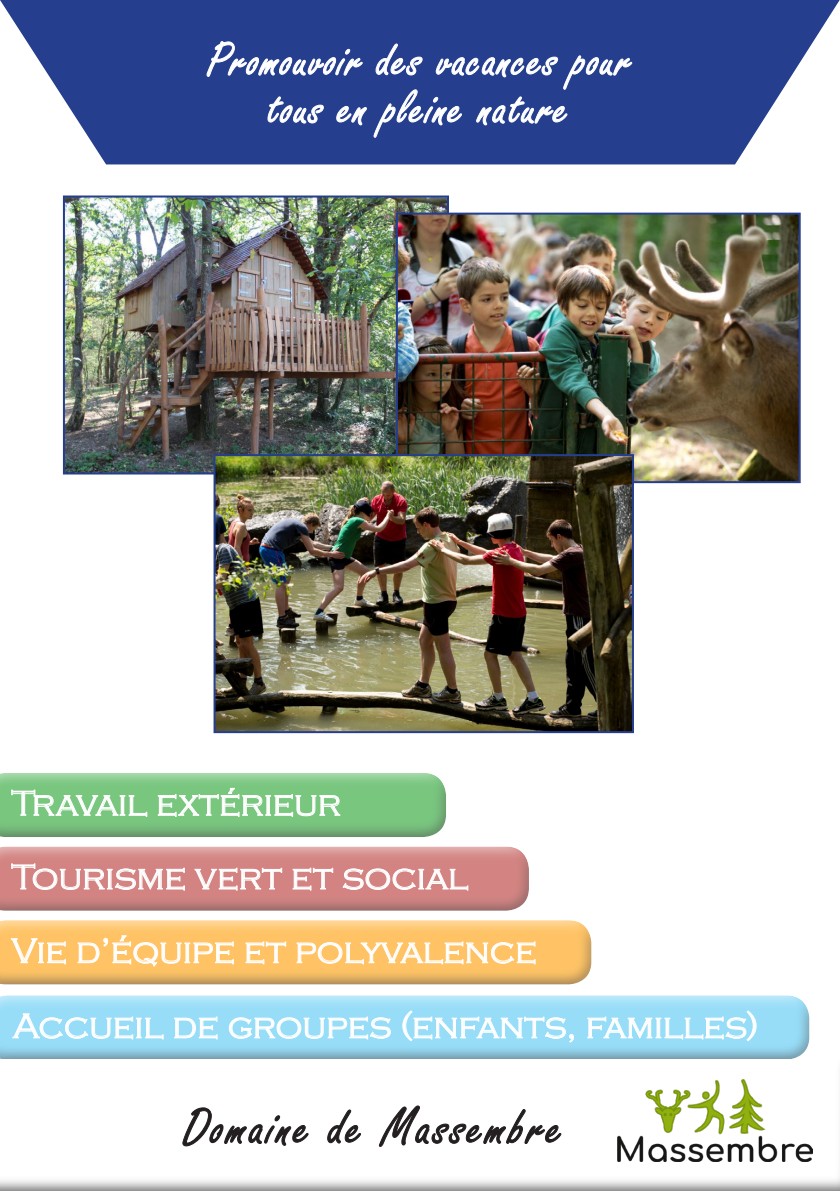
<style>
.page{position:relative;width:840px;height:1191px;background:#fff}
.page>*{position:absolute;margin:0;border:0;box-sizing:border-box;transform-origin:0 0}
.t1{font:56px "Freestyle Script";letter-spacing:.05em;color:#231f20}
.t2{font:52px/48px "Freestyle Script";letter-spacing:.025em;color:#fff;text-align:center}
.t3{font:300 36px "Copperplate Gothic";color:#fff}
</style>
<div class="page">
<div style="left:0;top:846px;width:530px;height:66px;background:#231f20;opacity:.75"></div>
<svg style="left:0;top:846px;width:528px;height:64px;background:#d28f8d"></svg>
<div style="left:0;top:919px;width:591px;height:66px;background:#231f20;opacity:.75"></div>
<svg style="left:0;top:920px;width:591px;height:64px;background:#f7c475"></svg>
<div style="left:0;top:995px;width:809px;height:66px;background:#231f20;opacity:.75"></div>
<svg style="left:12px;top:1012px;width:152px;height:28px;background:#a8e2f9"></svg>
<svg style="left:173px;top:1016px;width:45px;height:24px"></svg>
<svg style="left:228px;top:1016px;width:163px;height:24px;background:#aee4f9"></svg>
<svg style="left:402px;top:1009px;width:172px;height:34px;background:#a7e2f8"></svg>
<svg style="left:586px;top:1009px;width:170px;height:33px;background:#a8e2f9"></svg>
<div style="left:0;top:772px;width:446px;height:67px;background:#fbfbfb"></div>
<svg style="left:0;top:773px;width:446px;height:64px;background:#84c689"></svg>
<svg style="left:0;top:0;width:839px;height:164px;fill:#253f8e"></svg>
<svg style="left:206px;top:41px;width:157px;height:37px;background:#455b9e"></svg>
<svg style="left:267px;top:96px;width:57px;height:28px;background:#5267a5"></svg>
<svg style="left:335px;top:105px;width:32px;height:21px"></svg>
<svg style="left:373px;top:43px;width:259px;height:95px;background:#395098"></svg>
<div style="left:0;top:1059px;width:839px;height:132px;background:#231f20;opacity:.75"></div>
<svg style="left:182px;top:1107px;width:126px;height:39px"></svg>
<svg style="left:327px;top:1109px;width:34px;height:34px"></svg>
<svg style="left:379px;top:1105px;width:182px;height:41px"></svg>
<img style="left:617px;top:1079px;width:194px;height:82px">
<img style="left:66px;top:198px;width:379px;height:273px">
<div style="left:63px;top:195px;width:385px;height:279px;border:2px solid #253f8e"></div>
<img style="left:398px;top:216px;width:399px;height:264px">
<div style="left:395px;top:213px;width:405px;height:270px;border:2px solid #253f8e"></div>
<img style="left:216px;top:457px;width:414px;height:273px">
<div style="left:213px;top:454px;width:420px;height:279px;border:2px solid #253f8e"></div>
<p class="t2" style="left:206px;top:38px;width:427px">Promouvoir des vacances pour tous en pleine nature</p>
<p class="t3" style="left:11px;top:784px;width:331px">Travail extérieur</p>
<p class="t3" style="left:11px;top:857px;width:458px">Tourisme vert et social</p>
<p class="t3" style="left:11px;top:931px;width:526px">Vie d’équipe et polyvalence</p>
<p class="t3" style="left:13px;top:1006px;width:746px">Accueil de groupes (enfants, familles)</p>
<p class="t1" style="left:183px;top:1096px;width:381px">Domaine de Massembre</p>
</div>
